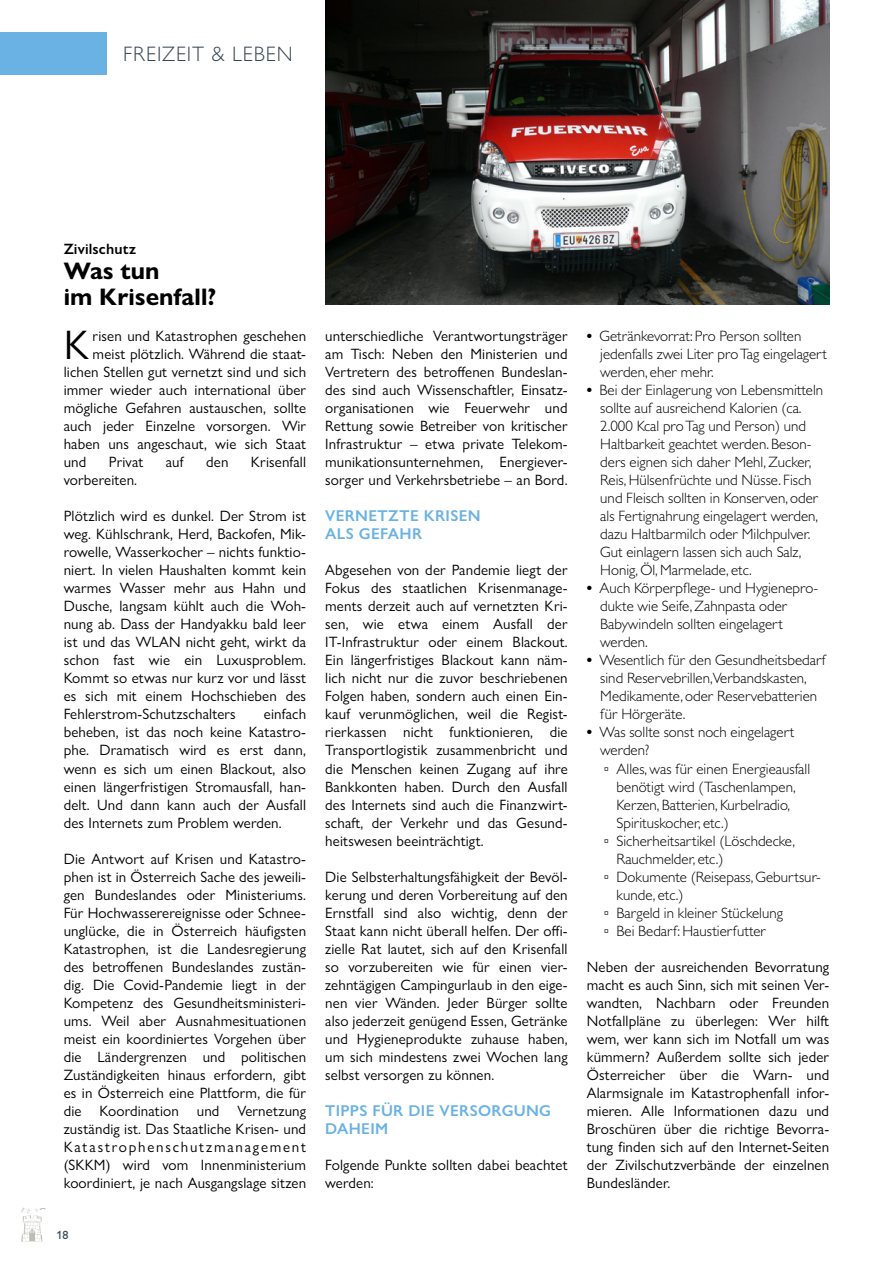
<style>
.page{position:relative;width:893px;height:1263px;background:#fff}
.page>*{position:absolute;margin:0;border:0;box-sizing:border-box;transform-origin:0 0}
.Kern_FT_Initiale{font:41.4px "Gill Sans MT Pro";color:#000}
.Kern_H2{font:700 24px/25.5px "Gill Sans Nova";color:#000}
.t1{font:300 21px "Gill Sans Nova";letter-spacing:.04em;color:#384653}
.Kern_H3_-_Freizeit{font:600 15.75px/18px "Gill Sans Nova";letter-spacing:.02em;color:#6ab2e3}
.Kern_FT{font:15px/18px "Gill Sans Nova";letter-spacing:.01em;color:#000;text-align:justify}
.t2{font:300 15px/18px "Gill Sans MT Pro";color:#000}
.Kern_FT_Initiale-2{font:15px "Gill Sans Nova";letter-spacing:.01em;color:#000}
.Kern_H2_Zusatz{font:600 15px "Gill Sans Nova";letter-spacing:.01em;color:#000}
.t3{font:500 12px "Gill Sans Nova";color:#384653}
.s1{font-weight:700}
.s2{font-family:"Gill Sans Nova"}
</style>
<div class="page">
<img style="left:325px;top:0;width:504px;height:305px">
<svg style="left:21px;top:1208px;width:25px;height:34px"></svg>
<div style="left:0;top:32px;width:106px;height:42px;background:#6ab2e3"></div>
<h3 class="t1" style="left:123px;top:41px;width:171px">FREIZEIT &amp; LEBEN</h3>
<p class="Kern_H2_Zusatz" style="left:64px;top:239px;width:74px">Zivilschutz</p>
<p class="Kern_H2" style="left:64px;top:258px;width:154px">Was tun<br>im Krisenfall?</p>
<p class="Kern_FT_Initiale" style="left:64px;top:321px;width:26px">K</p>
<p class="Kern_FT_Initiale-2" style="left:93px;top:326px;width:215px">risen und Katastrophen geschehen</p>
<p class="Kern_FT_Initiale-2" style="left:93px;top:344px;width:215px">meist plötzlich. Während die staat-</p>
<p class="Kern_FT_Initiale-2" style="left:64px;top:362px;width:244px">lichen Stellen gut vernetzt sind und sich</p>
<p class="Kern_FT_Initiale-2" style="left:64px;top:381px;width:244px">immer wieder auch international über</p>
<p class="Kern_FT_Initiale-2" style="left:64px;top:399px;width:244px">mögliche Gefahren austauschen, sollte</p>
<p class="Kern_FT_Initiale-2" style="left:64px;top:417px;width:244px">auch jeder Einzelne vorsorgen. Wir</p>
<p class="Kern_FT_Initiale-2" style="left:64px;top:435px;width:244px">haben uns angeschaut, wie sich Staat</p>
<p class="Kern_FT_Initiale-2" style="left:64px;top:453px;width:24px">und</p>
<p class="Kern_FT_Initiale-2" style="left:109px;top:453px;width:36px">Privat</p>
<p class="Kern_FT_Initiale-2" style="left:166px;top:453px;width:19px">auf</p>
<p class="Kern_FT_Initiale-2" style="left:206px;top:453px;width:24px">den</p>
<p class="Kern_FT_Initiale-2" style="left:251px;top:453px;width:57px">Krisenfall</p>
<p class="Kern_FT_Initiale-2" style="left:64px;top:471px;width:75px">vorbereiten.</p>
<p class="Kern_FT" style="left:64px;top:507px;width:244px">Plötzlich wird es dunkel. Der Strom ist weg. Kühlschrank, Herd, Backofen, Mik&shy;rowelle, Wasserkocher – nichts funktio&shy;niert. In vielen Haushalten kommt kein warmes Wasser mehr aus Hahn und Dusche, langsam kühlt auch die Woh&shy;nung ab. Dass der Handyakku bald leer ist und das WLAN nicht geht, wirkt da schon fast wie ein Luxusproblem.<br>Kommt so etwas nur kurz vor und lässt es sich mit einem Hochschieben des Fehlerstrom-Schutzschalters</p>
<p class="Kern_FT" style="left:64px;top:705px;width:244px;text-indent:200px">einfach beheben, ist das noch keine Katastro&shy;phe. Dramatisch wird es erst dann, wenn es sich um einen Blackout, also einen längerfristigen Stromausfall, han&shy;delt. Und dann kann auch der Ausfall des Internets zum Problem werden.</p>
<p class="Kern_FT" style="left:64px;top:849px;width:244px">Die Antwort auf Krisen und Katastro&shy;phen ist in Österreich Sache des jeweili&shy;gen Bundeslandes oder Ministeriums.<br>Für Hochwasserereignisse oder Schnee&shy;unglücke, die in Österreich häufigsten Katastrophen, ist die Landesregierung des betroffenen Bundeslandes zustän&shy;dig. Die Covid-Pandemie liegt in der Kompetenz des Gesundheitsministeri&shy;ums. Weil aber Ausnahmesituationen meist ein koordiniertes Vorgehen über die Ländergrenzen und politischen Zuständigkeiten hinaus erfordern, gibt es in Österreich eine Plattform, die für die Koordination und Vernetzung zuständig ist. Das Staatliche Krisen- und Katastrophenschutzmanagement (SKKM) wird vom Innenministerium koordiniert, je nach Ausgangslage sitzen</p>
<p class="t3" style="left:57px;top:1227px;width:13px">18</p>
<p class="Kern_FT" style="left:325px;top:326px;width:244px">unterschiedliche Verantwortungsträger am Tisch: Neben den Ministerien und Vertretern des betroffenen Bundeslan&shy;des sind auch Wissenschaftler, Einsatz&shy;organisationen wie Feuerwehr und Rettung sowie Betreiber von kritischer Infrastruktur – etwa private Telekom&shy;munikationsunternehmen, Energiever&shy;sorger und Verkehrsbetriebe – an Bord.</p>
<p class="Kern_H3_-_Freizeit" style="left:325px;top:507px;width:157px">VERNETZTE KRISEN<br>ALS GEFAHR</p>
<p class="Kern_FT" style="left:325px;top:561px;width:244px">Abgesehen von der Pandemie liegt der Fokus des staatlichen Krisenmanage&shy;ments derzeit auch auf vernetzten Kri&shy;sen, wie etwa einem Ausfall der IT-Infrastruktur oder einem Blackout.<br>Ein längerfristiges Blackout kann näm&shy;lich nicht nur die zuvor beschriebenen Folgen haben, sondern auch einen Ein&shy;kauf verunmöglichen, weil die Regist&shy;rierkassen nicht funktionieren, die Transportlogistik zusammenbricht und die Menschen keinen Zugang auf ihre Bankkonten haben. Durch den Ausfall des Internets sind auch die Finanzwirt&shy;schaft, der Verkehr und das Gesund&shy;heitswesen beeinträchtigt.</p>
<p class="Kern_FT" style="left:325px;top:867px;width:244px">Die Selbsterhaltungsfähigkeit der Bevöl&shy;kerung und deren Vorbereitung auf den Ernstfall sind also wichtig, denn der Staat kann nicht überall helfen. Der offi&shy;zielle Rat lautet, sich auf den Krisenfall so vorzubereiten wie für einen vier&shy;zehntägigen Campingurlaub in den eige&shy;nen vier Wänden. Jeder Bürger sollte also jederzeit genügend Essen, Getränke und Hygieneprodukte zuhause haben, um sich mindestens zwei Wochen lang selbst versorgen zu können.</p>
<p class="Kern_H3_-_Freizeit" style="left:325px;top:1102px;width:227px">TIPPS FÜR DIE VERSORGUNG<br>DAHEIM</p>
<p class="Kern_FT" style="left:325px;top:1156px;width:244px">Folgende Punkte sollten dabei beachtet werden:</p>
<p class="t2" style="left:600px;top:326px;width:228px;text-indent:-14px"><span class="s1">•</span> Getränkevorrat: Pro Person sollten jedenfalls zwei Liter pro Tag eingelagert werden, eher mehr.</p>
<p class="t2" style="left:600px;top:380px;width:224px;text-indent:-14px"><span class="s1">•</span> Bei der Einlagerung von Lebensmitteln sollte auf ausreichend Kalorien (ca.<br>2.000 Kcal pro Tag und Person) und Haltbarkeit geachtet werden. Beson&shy;ders eignen sich daher Mehl, Zucker, Reis, Hülsenfrüchte und Nüsse. Fisch und Fleisch sollten in Konserven, oder als Fertignahrung eingelagert werden, dazu Haltbarmilch oder Milchpulver.<br>Gut einlagern lassen sich auch Salz, Honig, Öl, Marmelade, etc.</p>
<p class="t2" style="left:600px;top:579px;width:219px;text-indent:-14px"><span class="s1">•</span> Auch Körperpflege- und Hygienepro&shy;dukte wie Seife, Zahnpasta oder<br>Babywindeln sollten eingelagert werden.</p>
<p class="t2" style="left:600px;top:651px;width:228px;text-indent:-14px"><span class="s1">•</span> Wesentlich für den Gesundheitsbedarf sind Reservebrillen,Verbandskasten, Medikamente, oder Reservebatterien für Hörgeräte.</p>
<p class="t2" style="left:600px;top:723px;width:196px;text-indent:-14px"><span class="s1">•</span> Was sollte sonst noch eingelagert werden?</p>
<p class="t2" style="left:617px;top:759px;width:195px;text-indent:-13px"><span class="s2">▫</span> Alles, was für einen Energieausfall benötigt wird (Taschenlampen,<br>Kerzen, Batterien, Kurbelradio,<br>Spirituskocher, etc.)</p>
<p class="t2" style="left:617px;top:831px;width:180px;text-indent:-13px"><span class="s2">▫</span> Sicherheitsartikel (Löschdecke,<br>Rauchmelder, etc.)</p>
<p class="t2" style="left:617px;top:867px;width:206px;text-indent:-13px"><span class="s2">▫</span> Dokumente (Reisepass, Geburtsur&shy;kunde, etc.)</p>
<p class="t2" style="left:604px;top:903px;width:181px"><span class="s2">▫</span> Bargeld in kleiner Stückelung</p>
<p class="t2" style="left:604px;top:921px;width:164px"><span class="s2">▫</span> Bei Bedarf: Haustierfutter</p>
<p class="Kern_FT" style="left:587px;top:957px;width:244px">Neben der ausreichenden Bevorratung macht es auch Sinn, sich mit seinen Ver&shy;wandten, Nachbarn oder Freunden Notfallpläne zu überlegen: Wer hilft wem, wer kann sich im Notfall um was kümmern? Außerdem sollte sich jeder Österreicher über die Warn- und Alarmsignale im Katastrophenfall infor&shy;mieren. Alle Informationen dazu und Broschüren über die richtige Bevorra&shy;tung finden sich auf den Internet-Seiten der Zivilschutzverbände der einzelnen Bundesländer.</p>
</div>
